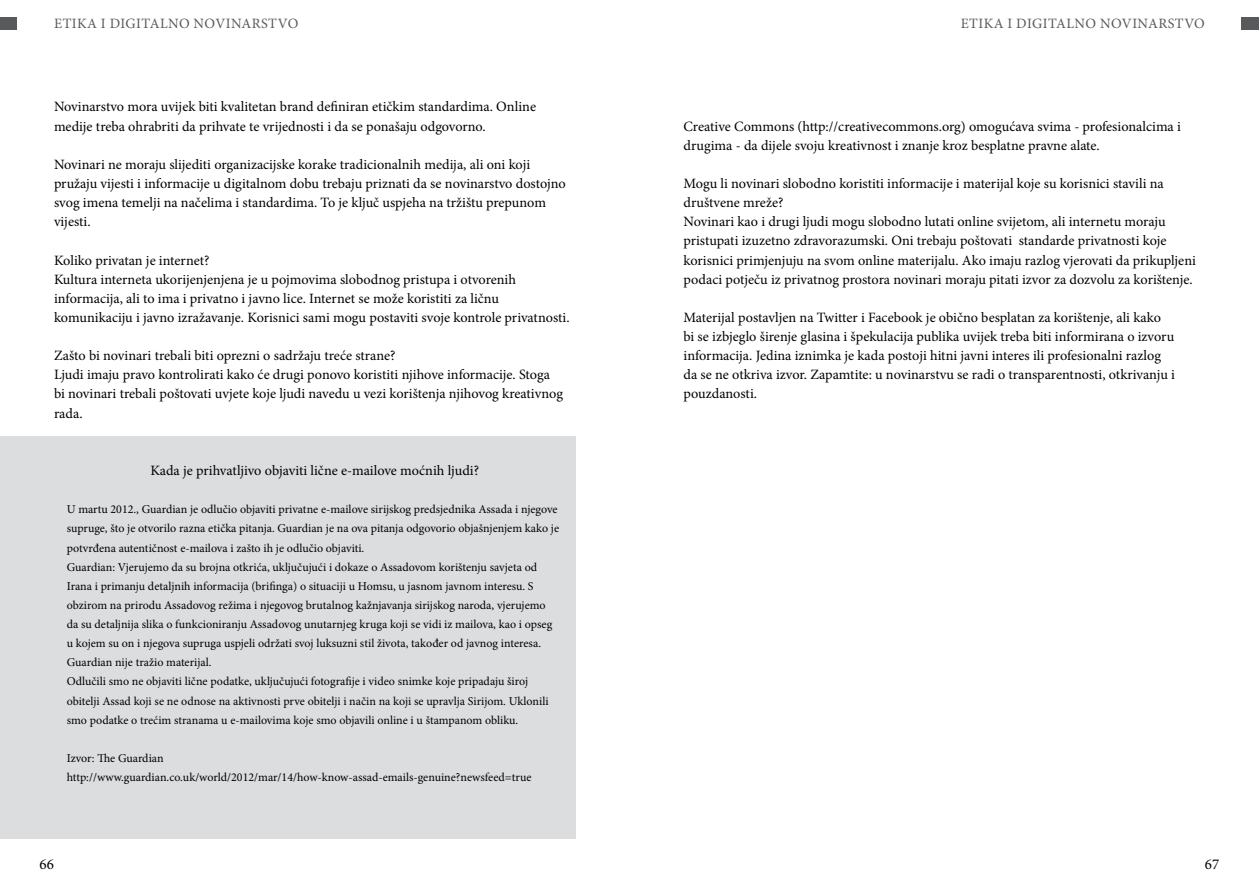
<style>
.page{position:relative;width:1259px;height:893px;background:#fff}
.page>*{position:absolute;margin:0;border:0;box-sizing:border-box;transform-origin:0 0}
.t1{font:15px "Minion Pro";color:#000}
.t2{font:14.25px/19.2px "Minion Pro";color:#000}
.t3{font:14.25px "Minion Pro";letter-spacing:.03em;color:#58595b}
.t4{font:12px/19.2px "Minion Pro";color:#000}
</style>
<div class="page">
<div style="left:0;top:17px;width:17px;height:13px;background:#58595b"></div>
<div style="left:1242px;top:17px;width:17px;height:13px;background:#58595b"></div>
<div style="left:0;top:437px;width:575px;height:402px;background:#dcddde"></div>
<p class="t3" style="left:54px;top:14px;width:245px">ETIKA I DIGITALNO NOVINARSTVO</p>
<p class="t3" style="left:961px;top:14px;width:245px">ETIKA I DIGITALNO NOVINARSTVO</p>
<p class="t2" style="left:54px;top:97px;width:483px">Novinarstvo mora uvijek biti kvalitetan brand definiran etičkim standardima. Online medije treba ohrabriti da prihvate te vrijednosti i da se ponašaju odgovorno.</p>
<p class="t2" style="left:54px;top:155px;width:513px">Novinari ne moraju slijediti organizacijske korake tradicionalnih medija, ali oni koji pružaju vijesti i informacije u digitalnom dobu trebaju priznati da se novinarstvo dostojno svog imena temelji na načelima i standardima. To je ključ uspjeha na tržištu prepunom vijesti.</p>
<p class="t2" style="left:54px;top:250px;width:517px">Koliko privatan je internet?<br>Kultura interneta ukorijenjenjena je u pojmovima slobodnog pristupa i otvorenih informacija, ali to ima i privatno i javno lice. Internet se može koristiti za ličnu komunikaciju i javno izražavanje. Korisnici sami mogu postaviti svoje kontrole privatnosti.</p>
<p class="t2" style="left:54px;top:346px;width:510px">Zašto bi novinari trebali biti oprezni o sadržaju treće strane?<br>Ljudi imaju pravo kontrolirati kako će drugi ponovo koristiti njihove informacije. Stoga bi novinari trebali poštovati uvjete koje ljudi navedu u vezi korištenja njihovog kreativnog rada.</p>
<p class="t2" style="left:150px;top:461px;width:330px">Kada je prihvatljivo objaviti lične e-mailove moćnih ljudi?</p>
<p class="t4" style="left:67px;top:500px;width:494px">U martu 2012., Guardian je odlučio objaviti privatne e-mailove sirijskog predsjednika Assada i njegove supruge, što je otvorilo razna etička pitanja. Guardian je na ova pitanja odgovorio objašnjenjem kako je potvrđena autentičnost e-mailova i zašto ih je odlučio objaviti.<br>Guardian: Vjerujemo da su brojna otkrića, uključujući i dokaze o Assadovom korištenju savjeta od Irana i primanju detaljnih informacija (brifinga) o situaciji u Homsu, u jasnom javnom interesu. S obzirom na prirodu Assadovog režima i njegovog brutalnog kažnjavanja sirijskog naroda, vjerujemo da su detaljnija slika o funkcioniranju Assadovog unutarnjeg kruga koji se vidi iz mailova, kao i opseg u kojem su on i njegova supruga uspjeli održati svoj luksuzni stil života, također od javnog interesa.<br>Guardian nije tražio materijal.<br>Odlučili smo ne objaviti lične podatke, uključujući fotografije i video snimke koje pripadaju široj obitelji Assad koji se ne odnose na aktivnosti prve obitelji i način na koji se upravlja Sirijom. Uklonili smo podatke o trećim stranama u e-mailovima koje smo objavili online i u štampanom obliku.</p>
<p class="t4" style="left:67px;top:749px;width:466px">Izvor: The Guardian http://www.guardian.co.uk/world/2012/mar/14/how-know-assad-emails-genuine?newsfeed=true</p>
<p class="t2" style="left:683px;top:116px;width:499px">Creative Commons (http://creativecommons.org) omogućava svima - profesionalcima i drugima - da dijele svoju kreativnost i znanje kroz besplatne pravne alate.</p>
<p class="t2" style="left:683px;top:174px;width:514px">Mogu li novinari slobodno koristiti informacije i materijal koje su korisnici stavili na društvene mreže?<br>Novinari kao i drugi ljudi mogu slobodno lutati online svijetom, ali internetu moraju pristupati izuzetno zdravorazumski. Oni trebaju poštovati standarde privatnosti koje korisnici primjenjuju na svom online materijalu. Ako imaju razlog vjerovati da prikupljeni podaci potječu iz privatnog prostora novinari moraju pitati izvor za dozvolu za korištenje.</p>
<p class="t2" style="left:683px;top:308px;width:493px">Materijal postavljen na Twitter i Facebook je obično besplatan za korištenje, ali kako bi se izbjeglo širenje glasina i špekulacija publika uvijek treba biti informirana o izvoru informacija. Jedina iznimka je kada postoji hitni javni interes ili profesionalni razlog da se ne otkriva izvor. Zapamtite: u novinarstvu se radi o transparentnosti, otkrivanju i pouzdanosti.</p>
<p class="t1" style="left:40px;top:855px;width:16px">66</p>
<p class="t1" style="left:1205px;top:855px;width:16px">67</p>
</div>
